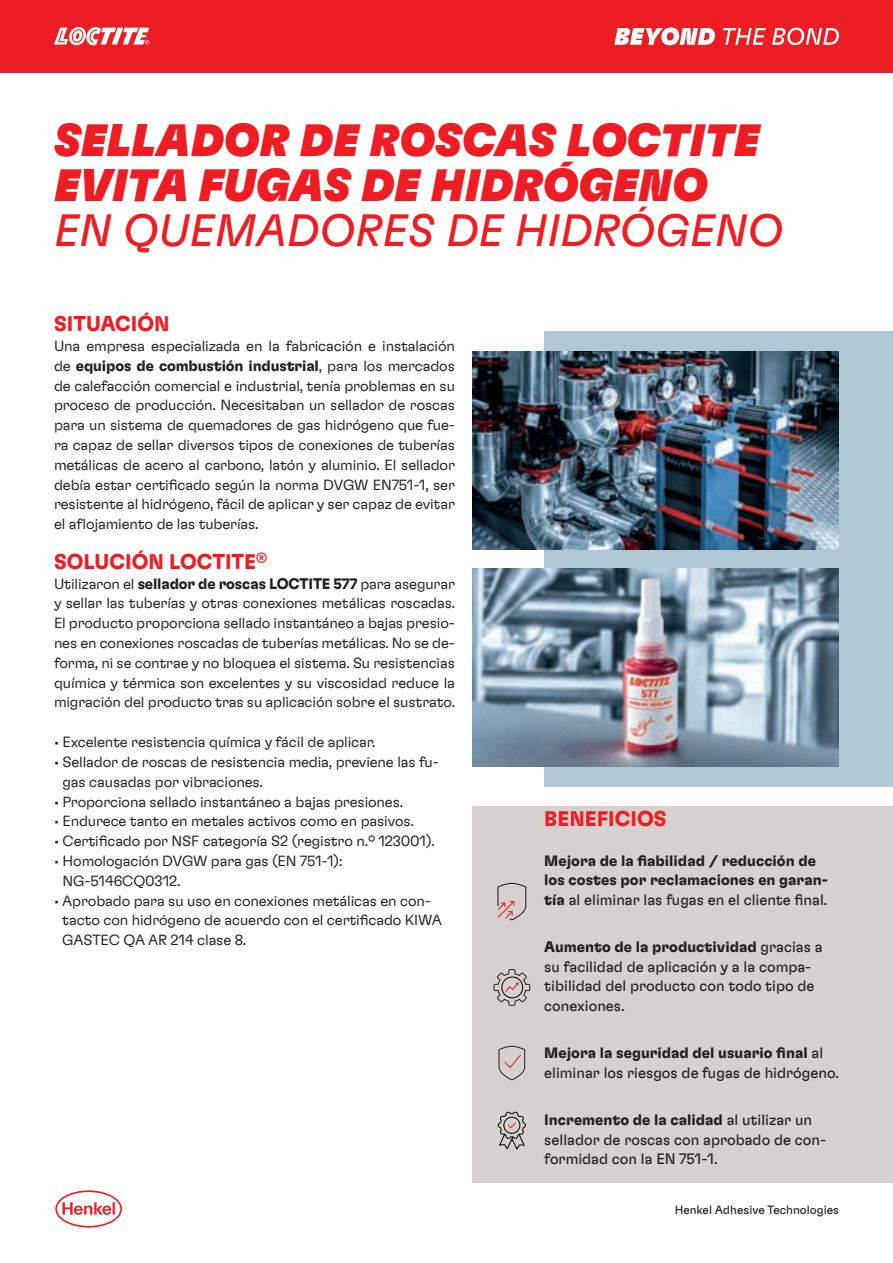
<style>
.page{position:relative;width:893px;height:1263px;background:#fff}
.page>*{position:absolute;margin:0;border:0;box-sizing:border-box;transform-origin:0 0}
.t1{font:45px/45px "Henkel GT Flexa Bl It";color:#ee1d23}
.t2{font:italic 45px "Henkel GT Flexa";color:#ee1d23}
.t3{font:700 21px "Henkel GT Flexa";color:#ee1d23}
.t4{font:300 15px/19.8px "Henkel GT Flexa";letter-spacing:-.01em;color:#231f20}
.t5{font:15px/19.5px "Henkel GT Flexa";color:#231f20}
.t6{font:700 15px/19.5px "Henkel GT Flexa";color:#231f20}
.t7{font:12px "Henkel GT Flexa";color:#231f20}
.s1{font-weight:700}
.s2{font-weight:400}
</style>
<div class="page">
<div style="left:0;top:0;width:893px;height:72px;background:#ee1d23"></div>
<svg style="left:614px;top:28px;width:101px;height:17px"></svg>
<svg style="left:723px;top:28px;width:43px;height:17px"></svg>
<svg style="left:772px;top:28px;width:67px;height:17px"></svg>
<svg style="left:55px;top:1190px;width:67px;height:37px"></svg>
<svg style="left:54px;top:27px;width:96px;height:18px"></svg>
<div style="left:544px;top:331px;width:349px;height:456px;background:#b0c7d4"></div>
<img style="left:472px;top:351px;width:367px;height:198px">
<div style="left:472px;top:806px;width:421px;height:377px;background:#d6d1ce"></div>
<img style="left:472px;top:569px;width:367px;height:198px">
<svg style="left:498px;top:1046px;width:27px;height:34px"></svg>
<svg style="left:493px;top:969px;width:37px;height:37px"></svg>
<svg style="left:497px;top:1111px;width:29px;height:39px"></svg>
<svg style="left:497px;top:883px;width:29px;height:38px"></svg>
<h1 class="t1" style="left:54px;top:117px;width:707px">SELLADOR DE ROSCAS LOCTITE<br>EVITA FUGAS DE HIDRÓGENO</h1>
<h1 class="t2" style="left:54px;top:202px;width:731px">EN QUEMADORES DE HIDRÓGENO</h1>
<h2 class="t3" style="left:54px;top:311px;width:117px">SITUACIÓN</h2>
<p class="t4" style="left:54px;top:335px;width:402px;text-align:justify">Una empresa especializada en la fabricación e instalación de <span class="s1">equipos de combustión industrial</span>, para los mercados de calefacción comercial e industrial, tenía problemas en su proceso de producción. Necesitaban un sellador de roscas para un sistema de quemadores de gas hidrógeno que fue&shy;ra capaz de sellar diversos tipos de conexiones de tuberías metálicas de acero al carbono, latón y aluminio. El sellador debía estar certificado según la norma DVGW EN751-1, ser resistente al hidrógeno, fácil de aplicar y ser capaz de evitar el aflojamiento de las tuberías.</p>
<h2 class="t3" style="left:54px;top:548px;width:215px">SOLUCIÓN LOCTITE<sup>®</sup></h2>
<p class="t4" style="left:54px;top:573px;width:403px;text-align:justify">Utilizaron el <span class="s1">sellador de roscas LOCTITE 577</span> para asegurar y sellar las tuberías y otras conexiones metálicas roscadas.<br>El producto proporciona sellado instantáneo a bajas presio&shy;nes en conexiones roscadas de tuberías metálicas. No se de&shy;forma, ni se contrae y no bloquea el sistema. Su resistencias química y térmica son excelentes y su viscosidad reduce la migración del producto tras su aplicación sobre el sustrato.</p>
<p class="t4" style="left:54px;top:731px;width:323px">• Excelente resistencia química y fácil de aplicar.</p>
<p class="t4" style="left:63px;top:751px;width:378px;text-indent:-9px">• Sellador de roscas de resistencia media, previene las fu&shy;gas causadas por vibraciones.</p>
<p class="t4" style="left:54px;top:791px;width:351px">• Proporciona sellado instantáneo a bajas presiones.</p>
<p class="t4" style="left:54px;top:811px;width:361px">• Endurece tanto en metales activos como en pasivos.</p>
<p class="t4" style="left:54px;top:830px;width:382px">• Certificado por NSF categoría S2 (registro n.º 123001).</p>
<p class="t4" style="left:63px;top:850px;width:281px;text-indent:-9px">• Homologación DVGW para gas (EN 751-1):<br>NG-5146CQ0312.</p>
<p class="t4" style="left:62px;top:890px;width:381px;text-indent:-8px">• Aprobado para su uso en conexiones metálicas en con&shy;tacto con hidrógeno de acuerdo con el certificado KIWA<br>GASTEC QA AR 214 clase 8.</p>
<h2 class="t3" style="left:544px;top:806px;width:124px">BENEFICIOS</h2>
<p class="t6" style="left:544px;top:850px;width:285px">Mejora de la fiabilidad / reducción de los costes por reclamaciones en garan&shy;tía <span class="s2">al eliminar las fugas en el cliente final.</span></p>
<p class="t5" style="left:544px;top:936px;width:280px"><span class="s1">Aumento de la productividad</span> gracias a su facilidad de aplicación y a la compa&shy;tibilidad del producto con todo tipo de conexiones.</p>
<p class="t5" style="left:544px;top:1042px;width:296px"><span class="s1">Mejora la seguridad del usuario final</span> al eliminar los riesgos de fugas de hidrógeno.</p>
<p class="t5" style="left:544px;top:1109px;width:283px"><span class="s1">Incremento de la calidad</span> al utilizar un sellador de roscas con aprobado de con&shy;formidad con la EN 751-1.</p>
<p class="t7" style="left:675px;top:1202px;width:166px">Henkel Adhesive Technologies</p>
</div>
